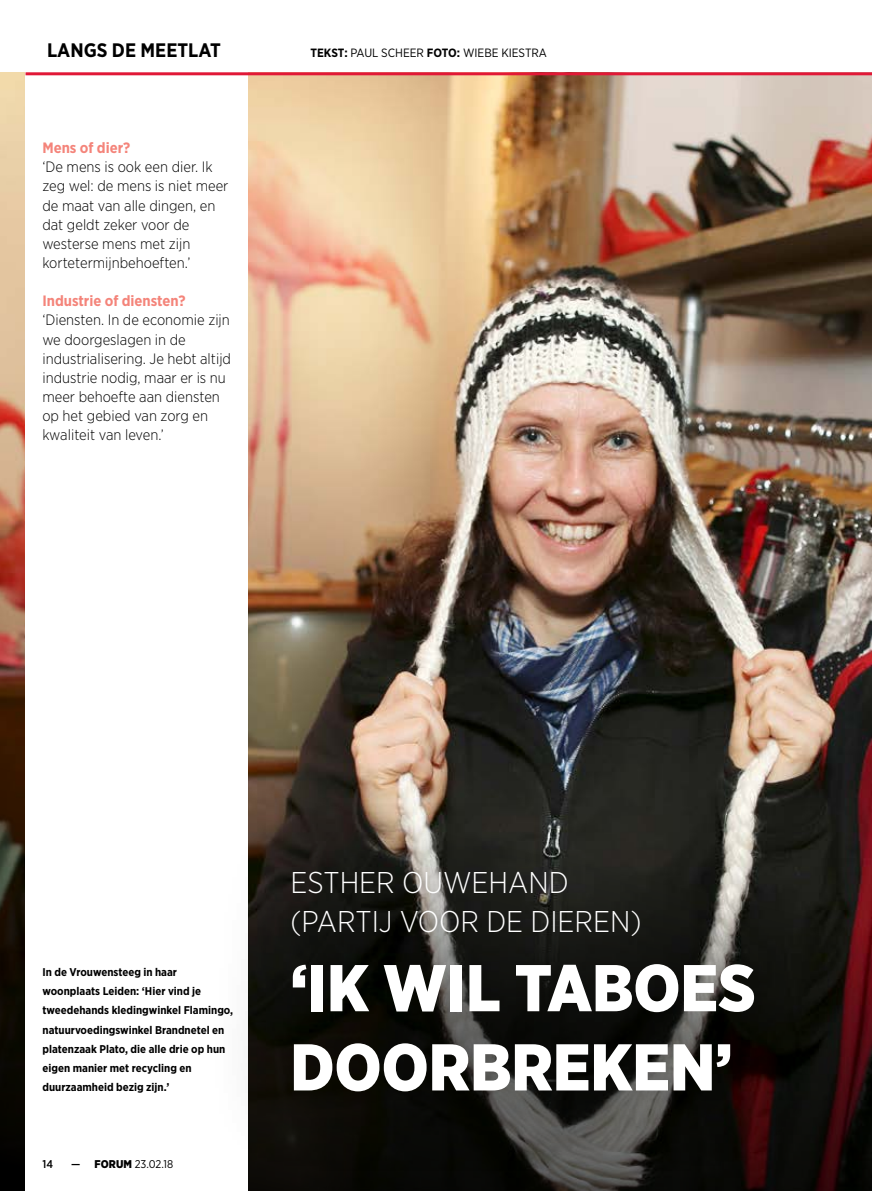
<style>
.page{position:relative;width:872px;height:1191px;background:#fff}
.page>*{position:absolute;margin:0;border:0;box-sizing:border-box;transform-origin:0 0}
.t1{font:900 66px/79.2px "Gotham Narrow";color:#fff}
.t2{font:300 30px/39px "Gotham Narrow";color:#fff}
.t3{font:700 19.5px "Gotham Narrow";color:#000}
.t4{font:300 15px/19.2px "Gotham Narrow";color:#000}
.t5{font:700 15px "Gotham Narrow";color:#f4847a}
.t6{font:12px "Gotham Narrow";color:#000}
.t7{font:700 11.25px/19.2px "Gotham Narrow";color:#000}
.t8{font:11.25px "Gotham Narrow";color:#000}
.t9{font:500 11.25px "Gotham Narrow";color:#000}
.s1{font-weight:700}
.s2{font-weight:500}
.s3{font-weight:900}
</style>
<div class="page">
<img style="left:0;top:72px;width:872px;height:1119px">
<div style="left:26px;top:65px;width:222px;height:1126px;background:#fff"></div>
<hr style="left:26px;top:72px;width:846px;height:3px;background:#e11837">
<div style="left:211px;top:792px;width:623px;height:383px;background:#000;opacity:.95"></div>
<h3 class="t3" style="left:47px;top:38px;width:175px">LANGS DE MEETLAT</h3>
<p class="t5" style="left:42px;top:138px;width:89px">Mens of dier?</p>
<p class="t4" style="left:42px;top:157px;width:188px">‘De mens is ook een dier. Ik zeg wel: de mens is niet meer de maat van alle dingen, en dat geldt zeker voor de westerse mens met zijn kortetermijnbehoeften.’</p>
<p class="t5" style="left:42px;top:291px;width:145px">Industrie of diensten?</p>
<p class="t4" style="left:42px;top:310px;width:190px">‘Diensten. In de economie zijn we doorgeslagen in de industrialisering. Je hebt altijd industrie nodig, maar er is nu meer behoefte aan diensten op het gebied van zorg en kwaliteit van leven.’</p>
<p class="t6" style="left:310px;top:46px;width:238px"><span class="s1">TEKST:</span> PAUL SCHEER <span class="s1">FOTO:</span> WIEBE KIESTRA</p>
<p class="t7" style="left:43px;top:962px;width:192px">In de Vrouwensteeg in haar woonplaats Leiden: ‘Hier vind je tweedehands kledingwinkel Flamingo, natuurvoedingswinkel Brandnetel en platenzaak Plato, die alle drie op hun eigen manier met recycling en duurzaamheid bezig zijn.’</p>
<p class="t9" style="left:43px;top:1156px;width:12px">14</p>
<p class="t8" style="left:71px;top:1156px;width:103px"><span class="s2">—</span> <span class="s3">FORUM</span> 23.02.18</p>
<h2 class="t2" style="left:290px;top:862px;width:352px">ESTHER OUWEHAND (PARTIJ VOOR DE DIEREN)</h2>
<h1 class="t1" style="left:290px;top:947px;width:467px">‘IK WIL TABOES<br>DOORBREKEN’</h1>
</div>
